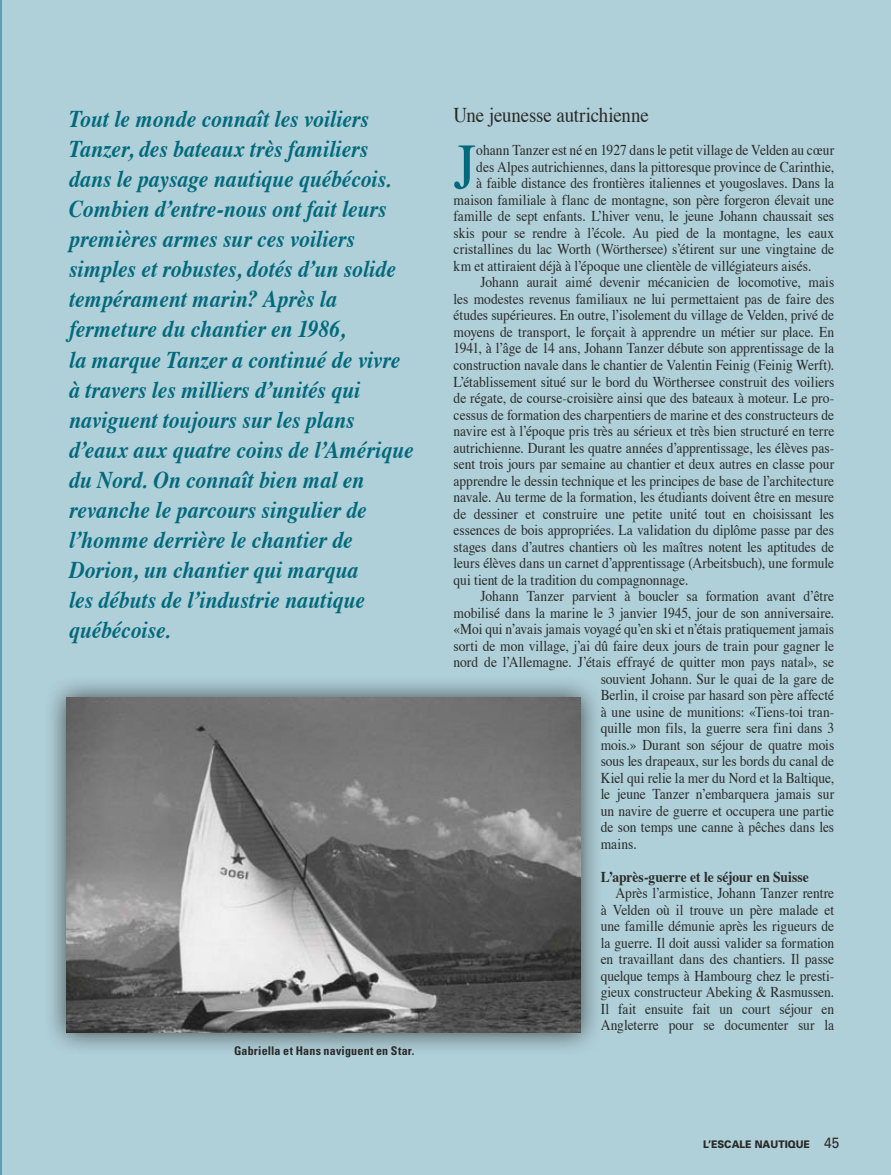
<style>
.page{position:relative;width:891px;height:1175px;background:#fff}
.page>*{position:absolute;margin:0;border:0;box-sizing:border-box;transform-origin:0 0}
.t1{font:64.95px "Times";color:#00697c;scale:.9 1}
.t2{font:italic 700 24px/30px "Times";color:#00697c;scale:.9 1}
.t3{font:21px "Times";letter-spacing:-.01em;color:#2a2a27;scale:.9 1}
.t4{font:15px/16.5px "Times";color:#2a2a27;text-align:justify;scale:.9 1}
.t5{font:700 15px "Times";color:#2a2a27;scale:.9 1}
.t6{font:700 condensed 12px "Univers";letter-spacing:.015em;color:#2a2a27}
.t7{font:900 10.5px "Univers";color:#2a2a27;scale:.9 1}
.s1{font-weight:400;font-size:15px}
</style>
<div class="page">
<div style="left:0;top:0;width:891px;height:1174px;background:#afcfd9"></div>
<hr style="left:0;top:0;width:1px;height:1174px;background:#5fa0b0">
<div style="left:44px;top:674px;width:559px;height:381px;background:#2a2a27;opacity:.84"></div>
<img style="left:67px;top:697px;width:513px;height:336px">
<p class="t2" style="left:69px;top:102px;width:384px">Tout le monde connaît les voiliers<br>Tanzer, des bateaux très familiers dans le paysage nautique québécois.<br>Combien d’entre-nous ont fait leurs premières armes sur ces voiliers simples et robustes, dotés d’un solide tempérament marin? Après la fermeture du chantier en 1986,<br>la marque Tanzer a continué de vivre à travers les milliers d’unités qui naviguent toujours sur les plans d’eaux aux quatre coins de l’Amérique du Nord. On connaît bien mal en revanche le parcours singulier de l’homme derrière le chantier de<br>Dorion, un chantier qui marqua<br>les débuts de l’industrie nautique québécoise.</p>
<p class="t6" style="left:234px;top:1043px;width:182px">Gabriella et Hans naviguent en Star.</p>
<h3 class="t3" style="left:454px;top:96px;width:218px">Une jeunesse autrichienne</h3>
<h1 class="t1" style="left:454px;top:106px;width:27px">J</h1>
<p class="t4" style="left:476px;top:141px;width:399px">ohann Tanzer est né en 1927 dans le petit village de Velden au cœur</p>
<p class="t4" style="left:476px;top:157px;width:399px">des Alpes autrichiennes, dans la pittoresque province de Carinthie,</p>
<p class="t4" style="left:476px;top:174px;width:399px">à faible distance des frontières italiennes et yougoslaves. Dans la</p>
<p class="t4" style="left:454px;top:190px;width:424px">maison familiale à flanc de montagne, son père forgeron élevait une</p>
<p class="t4" style="left:454px;top:207px;width:424px">famille de sept enfants. L’hiver venu, le jeune Johann chaussait ses</p>
<p class="t4" style="left:454px;top:223px;width:424px">skis pour se rendre à l’école. Au pied de la montagne, les eaux</p>
<p class="t4" style="left:454px;top:240px;width:424px">cristallines du lac Worth (Wörthersee) s’étirent sur une vingtaine de</p>
<p class="t4" style="left:454px;top:256px;width:399px">km et attiraient déjà à l’époque une clientèle de villégiateurs aisés.</p>
<p class="t4" style="left:481px;top:273px;width:394px">Johann aurait aimé devenir mécanicien de locomotive, mais</p>
<p class="t4" style="left:454px;top:289px;width:424px">les modestes revenus familiaux ne lui permettaient pas de faire des</p>
<p class="t4" style="left:454px;top:306px;width:424px">études supérieures. En outre, l’isolement du village de Velden, privé de</p>
<p class="t4" style="left:454px;top:322px;width:424px">moyens de transport, le forçait à apprendre un métier sur place. En</p>
<p class="t4" style="left:454px;top:339px;width:424px">1941, à l’âge de 14 ans, Johann Tanzer débute son apprentissage de la</p>
<p class="t4" style="left:454px;top:355px;width:424px">construction navale dans le chantier de Valentin Feinig (Feinig Werft).</p>
<p class="t4" style="left:454px;top:372px;width:424px">L’établissement situé sur le bord du Wörthersee construit des voiliers</p>
<p class="t4" style="left:454px;top:388px;width:424px">de régate, de course-croisière ainsi que des bateaux à moteur. Le pro-</p>
<p class="t4" style="left:454px;top:405px;width:424px">cessus de formation des charpentiers de marine et des constructeurs de</p>
<p class="t4" style="left:454px;top:421px;width:425px">navire est à l’époque pris très au sérieux et très bien structuré en terre</p>
<p class="t4" style="left:454px;top:438px;width:424px">autrichienne. Durant les quatre années d’apprentissage, les élèves pas-</p>
<p class="t4" style="left:454px;top:454px;width:424px">sent trois jours par semaine au chantier et deux autres en classe pour</p>
<p class="t4" style="left:454px;top:471px;width:424px">apprendre le dessin technique et les principes de base de l’architecture</p>
<p class="t4" style="left:454px;top:487px;width:424px">navale. Au terme de la formation, les étudiants doivent être en mesure</p>
<p class="t4" style="left:454px;top:504px;width:424px">de dessiner et construire une petite unité tout en choisissant les</p>
<p class="t4" style="left:454px;top:520px;width:424px">essences de bois appropriées. La validation du diplôme passe par des</p>
<p class="t4" style="left:454px;top:537px;width:424px">stages dans d’autres chantiers où les maîtres notent les aptitudes de</p>
<p class="t4" style="left:454px;top:553px;width:424px">leurs élèves dans un carnet d’apprentissage (Arbeitsbuch), une formule</p>
<p class="t4" style="left:454px;top:570px;width:262px">qui tient de la tradition du compagnonnage.</p>
<p class="t4" style="left:481px;top:586px;width:394px">Johann Tanzer parvient à boucler sa formation avant d’être</p>
<p class="t4" style="left:454px;top:603px;width:424px">mobilisé dans la marine le 3 janvier 1945, jour de son anniversaire.</p>
<p class="t4" style="left:454px;top:619px;width:424px">«Moi qui n’avais jamais voyagé qu’en ski et n’étais pratiquement jamais</p>
<p class="t4" style="left:454px;top:636px;width:424px">sorti de mon village, j’ai dû faire deux jours de train pour gagner le</p>
<p class="t4" style="left:454px;top:652px;width:424px">nord de l’Allemagne. J’étais effrayé de quitter mon pays natal», se</p>
<p class="t4" style="left:601px;top:669px;width:261px">souvient Johann. Sur le quai de la gare de</p>
<p class="t4" style="left:601px;top:685px;width:261px">Berlin, il croise par hasard son père affecté</p>
<p class="t4" style="left:601px;top:702px;width:261px">à une usine de munitions: «Tiens-toi tran-</p>
<p class="t4" style="left:601px;top:718px;width:261px">quille mon fils, la guerre sera fini dans 3</p>
<p class="t4" style="left:601px;top:735px;width:261px">mois.» Durant son séjour de quatre mois</p>
<p class="t4" style="left:601px;top:751px;width:261px">sous les drapeaux, sur les bords du canal de</p>
<p class="t4" style="left:601px;top:768px;width:261px">Kiel qui relie la mer du Nord et la Baltique,</p>
<p class="t4" style="left:601px;top:784px;width:261px">le jeune Tanzer n’embarquera jamais sur</p>
<p class="t4" style="left:601px;top:801px;width:261px">un navire de guerre et occupera une partie</p>
<p class="t4" style="left:601px;top:817px;width:261px">de son temps une canne à pêches dans les</p>
<p class="t4" style="left:601px;top:834px;width:42px">mains.</p>
<p class="t5" style="left:601px;top:862px;width:233px">L’après-guerre et le séjour en Suisse</p>
<p class="t4" style="left:601px;top:883px;width:261px;text-indent:15px">Après l’armistice, Johann Tanzer rentre à Velden où il trouve un père malade et une famille démunie après les rigueurs de la guerre. Il doit aussi valider sa formation en travaillant dans des chantiers. Il passe quelque temps à Hambourg chez le presti&shy;gieux constructeur Abeking &amp; Rasmussen.<br>Il fait ensuite fait un court séjour en Angleterre pour se documenter sur la</p>
<p class="t7" style="left:703px;top:1138px;width:153px">L’ESCALE NAUTIQUE <span class="s1">45</span></p>
</div>
